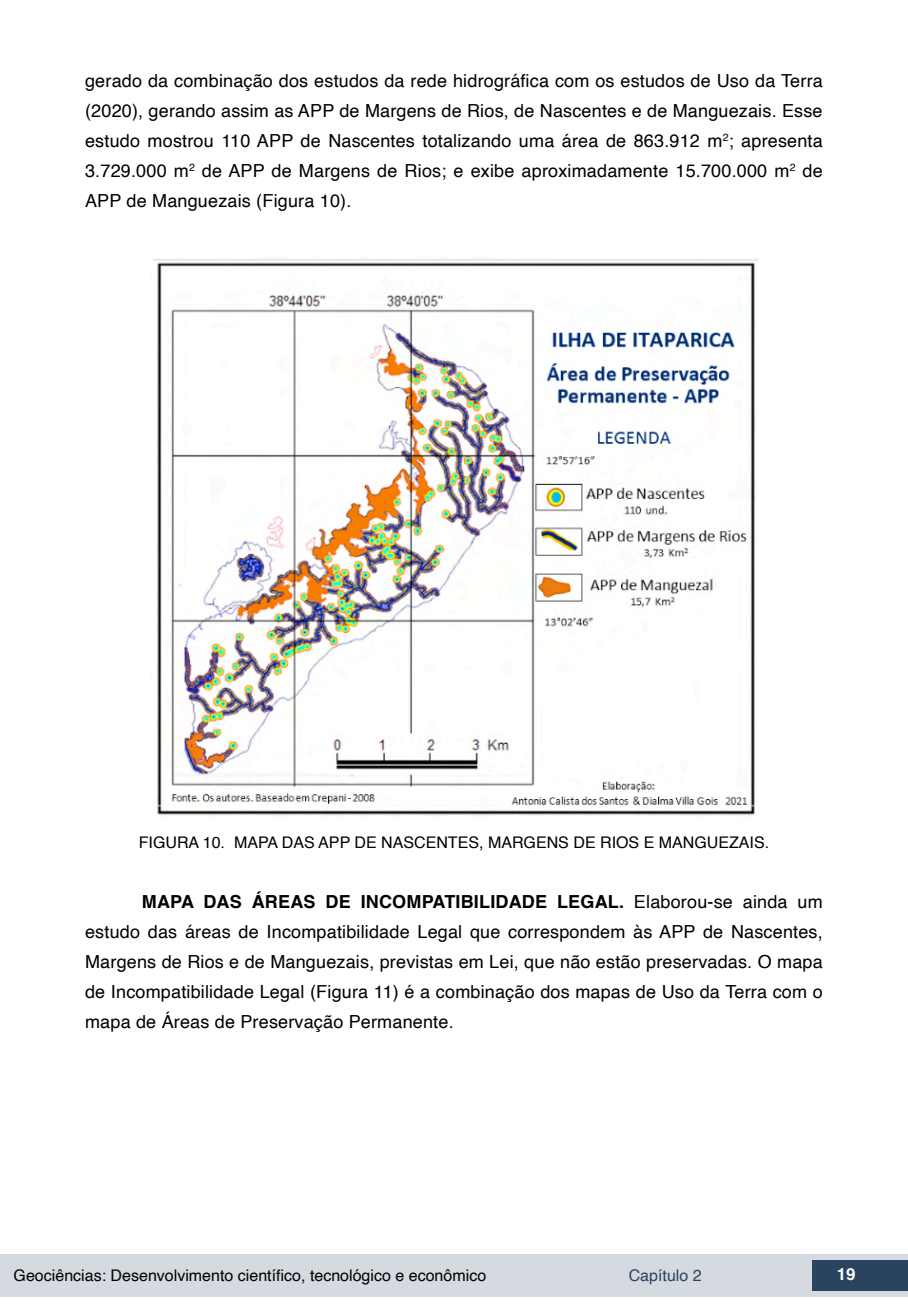
<style>
.page{position:relative;width:908px;height:1304px;background:#fff}
.page>*{position:absolute;margin:0;border:0;box-sizing:border-box;transform-origin:0 0}
.t1{font:18px/30px "Helvetica";letter-spacing:.01em;color:#000;text-align:justify}
.t2{font:700 16.8px "Helvetica";color:#fff}
.t3{font:16px "Helvetica";color:#000}
.t4{font:16px "Helvetica";color:#2a435e}
.s1{font-weight:700}
</style>
<div class="page">
<div style="left:0;top:1254px;width:906px;height:43px;background:#d4dadf"></div>
<div style="left:812px;top:1261px;width:95px;height:30px;background:#2a435e"></div>
<img style="left:153px;top:259px;width:603px;height:556px">
<p class="t1" style="left:85px;top:66px;width:739px">gerado da combinação dos estudos da rede hidrográfica com os estudos de Uso da Terra (2020), gerando assim as APP de Margens de Rios, de Nascentes e de Manguezais. Esse estudo mostrou 110 APP de Nascentes totalizando uma área de 863.912 m<sup>2</sup>; apresenta 3.729.000 m<sup>2</sup> de APP de Margens de Rios; e exibe aproximadamente 15.700.000 m<sup>2</sup> de APP de Manguezais (Figura 10).</p>
<p class="t3" style="left:139px;top:830px;width:631px">FIGURA 10. MAPA DAS APP DE NASCENTES, MARGENS DE RIOS E MANGUEZAIS.</p>
<p class="t1" style="left:85px;top:887px;width:738px;text-indent:57px"><span class="s1">MAPA DAS ÁREAS DE INCOMPATIBILIDADE LEGAL.</span> Elaborou-se ainda um estudo das áreas de Incompatibilidade Legal que correspondem às APP de Nascentes, Margens de Rios e de Manguezais, previstas em Lei, que não estão preservadas. O mapa de Incompatibilidade Legal (Figura 11) é a combinação dos mapas de Uso da Terra com o mapa de Áreas de Preservação Permanente.</p>
<p class="t3" style="left:14px;top:1263px;width:474px">Geociências: Desenvolvimento científico, tecnológico e econômico</p>
<p class="t4" style="left:628px;top:1263px;width:74px">Capítulo 2</p>
<p class="t2" style="left:836px;top:1264px;width:20px">19</p>
</div>
